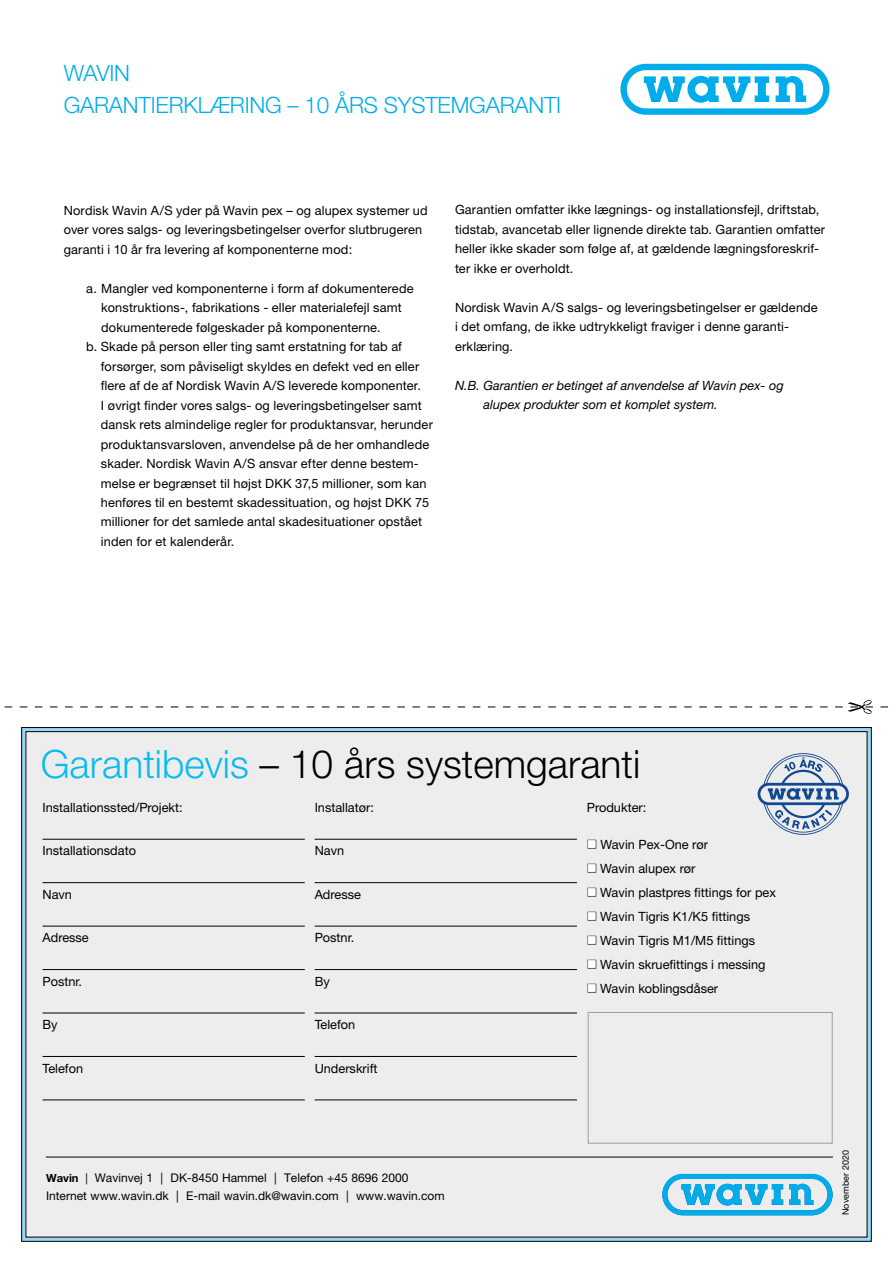
<style>
.page{position:relative;width:893px;height:1263px;background:#fff}
.page>*{position:absolute;margin:0;border:0;box-sizing:border-box;transform-origin:0 0}
.t1{font:300 39px "Helvetica Neue";color:#000}
.t2{font:300 22.5px/31.5px "Helvetica Neue";letter-spacing:-.01em;color:#00ace9}
.t3{font:12.75px/19.5px "Helvetica Neue";letter-spacing:.01em;color:#000}
.t4{font:italic 12.75px/19.5px "Helvetica Neue";color:#000}
.t5{font:12px/18px "Helvetica Neue";color:#000}
.t6{font:9px "Helvetica Neue";color:#000}
.s1{color:#0bbbef}
.s2{font-weight:700;font-size:11.25px}
.s3{font-size:11.25px}
</style>
<div class="page">
<svg style="left:21px;top:727px;width:851px;height:515px;background:#6f96ac"></svg>
<div style="left:26px;top:731px;width:841px;height:506px;background:#ededed"></div>
<div style="left:587px;top:1012px;width:246px;height:132px;background:#ededed"></div>
<hr style="left:43px;top:839px;width:262px;height:1px;background:#000">
<hr style="left:43px;top:882px;width:262px;height:1px;background:#000">
<hr style="left:43px;top:926px;width:262px;height:1px;background:#000">
<hr style="left:43px;top:969px;width:262px;height:1px;background:#000">
<hr style="left:43px;top:1013px;width:262px;height:1px;background:#000">
<hr style="left:43px;top:1056px;width:262px;height:1px;background:#000">
<hr style="left:43px;top:1099px;width:262px;height:1px;background:#000">
<hr style="left:315px;top:839px;width:262px;height:1px;background:#000">
<hr style="left:315px;top:882px;width:262px;height:1px;background:#000">
<hr style="left:315px;top:926px;width:262px;height:1px;background:#000">
<hr style="left:315px;top:969px;width:262px;height:1px;background:#000">
<hr style="left:315px;top:1013px;width:262px;height:1px;background:#000">
<hr style="left:315px;top:1056px;width:262px;height:1px;background:#000">
<hr style="left:315px;top:1099px;width:262px;height:1px;background:#000">
<svg style="left:758px;top:753px;width:91px;height:82px;background:#b3c1d4"></svg>
<svg style="left:620px;top:64px;width:209px;height:51px"></svg>
<svg style="left:4px;top:700px;width:884px;height:14px"></svg>
<hr style="left:46px;top:1157px;width:787px;height:1px;background:#000">
<svg style="left:662px;top:1174px;width:171px;height:41px;background:#73c9e9"></svg>
<h2 class="t2" style="left:64px;top:57px;width:499px">WAVIN<br>GARANTIERKLÆRING – 10 ÅRS SYSTEMGARANTI</h2>
<p class="t3" style="left:64px;top:200px;width:365px">Nordisk Wavin A/S yder på Wavin pex – og alupex systemer ud over vores salgs- og leveringsbetingelser overfor slutbrugeren garanti i 10 år fra levering af komponenterne mod:</p>
<p class="t3" style="left:86px;top:278px;width:329px">a. Mangler ved komponenterne i form af dokumenterede</p>
<p class="t3" style="left:101px;top:298px;width:302px">konstruktions-, fabrikations - eller materialefejl samt</p>
<p class="t3" style="left:101px;top:317px;width:281px">dokumenterede følgeskader på komponenterne.</p>
<p class="t3" style="left:86px;top:337px;width:317px">b. Skade på person eller ting samt erstatning for tab af</p>
<p class="t3" style="left:101px;top:356px;width:320px">forsørger, som påviseligt skyldes en defekt ved en eller</p>
<p class="t3" style="left:101px;top:376px;width:322px">flere af de af Nordisk Wavin A/S leverede komponenter.</p>
<p class="t3" style="left:101px;top:395px;width:322px">I øvrigt finder vores salgs- og leveringsbetingelser samt</p>
<p class="t3" style="left:101px;top:415px;width:334px">dansk rets almindelige regler for produktansvar, herunder</p>
<p class="t3" style="left:101px;top:434px;width:330px">produktansvarsloven, anvendelse på de her omhandlede</p>
<p class="t3" style="left:101px;top:453px;width:320px">skader. Nordisk Wavin A/S ansvar efter denne bestem-</p>
<p class="t3" style="left:101px;top:473px;width:327px">melse er begrænset til højst DKK 37,5 millioner, som kan</p>
<p class="t3" style="left:101px;top:492px;width:330px">henføres til en bestemt skadessituation, og højst DKK 75</p>
<p class="t3" style="left:101px;top:512px;width:323px">millioner for det samlede antal skadesituationer opstået</p>
<p class="t3" style="left:101px;top:531px;width:135px">inden for et kalenderår.</p>
<p class="t3" style="left:455px;top:200px;width:371px">Garantien omfatter ikke lægnings- og installationsfejl, driftstab, tidstab, avancetab eller lignende direkte tab. Garantien omfatter heller ikke skader som følge af, at gældende lægningsforeskrif&shy;ter ikke er overholdt.</p>
<p class="t3" style="left:455px;top:297px;width:364px">Nordisk Wavin A/S salgs- og leveringsbetingelser er gældende i det omfang, de ikke udtrykkeligt fraviger i denne garanti&shy;erklæring.</p>
<p class="t4" style="left:484px;top:375px;width:302px;text-indent:-29px">N.B. Garantien er betinget af anvendelse af Wavin pex- og alupex produkter som et komplet system.</p>
<h1 class="t1" style="left:41px;top:740px;width:601px"><span class="s1">Garantibevis</span> – 10 års systemgaranti</h1>
<p class="t3" style="left:43px;top:797px;width:142px">Installationssted/Projekt:</p>
<p class="t3" style="left:587px;top:797px;width:61px">Produkter:</p>
<p class="t3" style="left:43px;top:841px;width:95px">Installationsdato</p>
<p class="t3" style="left:43px;top:884px;width:31px">Navn</p>
<p class="t3" style="left:43px;top:928px;width:48px">Adresse</p>
<p class="t3" style="left:43px;top:971px;width:41px">Postnr.</p>
<p class="t3" style="left:43px;top:1015px;width:17px">By</p>
<p class="t3" style="left:43px;top:1058px;width:42px">Telefon</p>
<p class="t3" style="left:315px;top:797px;width:61px">Installatør:</p>
<p class="t3" style="left:315px;top:841px;width:31px">Navn</p>
<p class="t3" style="left:315px;top:884px;width:48px">Adresse</p>
<p class="t3" style="left:315px;top:928px;width:41px">Postnr.</p>
<p class="t3" style="left:315px;top:971px;width:17px">By</p>
<p class="t3" style="left:315px;top:1015px;width:42px">Telefon</p>
<p class="t3" style="left:315px;top:1058px;width:64px">Underskrift</p>
<p class="t3" style="left:587px;top:834px;width:123px">■ Wavin Pex-One rør</p>
<p class="t3" style="left:587px;top:858px;width:110px">■ Wavin alupex rør</p>
<p class="t3" style="left:587px;top:882px;width:191px">■ Wavin plastpres fittings for pex</p>
<p class="t3" style="left:587px;top:906px;width:165px">■ Wavin Tigris K1/K5 fittings</p>
<p class="t3" style="left:587px;top:930px;width:170px">■ Wavin Tigris M1/M5 fittings</p>
<p class="t3" style="left:587px;top:954px;width:180px">■ Wavin skruefittings i messing</p>
<p class="t3" style="left:587px;top:978px;width:133px">■ Wavin koblingsdåser</p>
<p class="t5" style="left:46px;top:1169px;width:400px"><span class="s2">Wavin</span> <span class="s3">|</span> Wavinvej 1 | DK-8450 Hammel | Telefon +45 8696 2000<br>Internet www.wavin.dk | E-mail wavin.dk@wavin.com | www.wavin.com</p>
<p class="t6" style="left:840px;top:1215px;width:66px;rotate:-90deg">November 2020</p>
</div>
